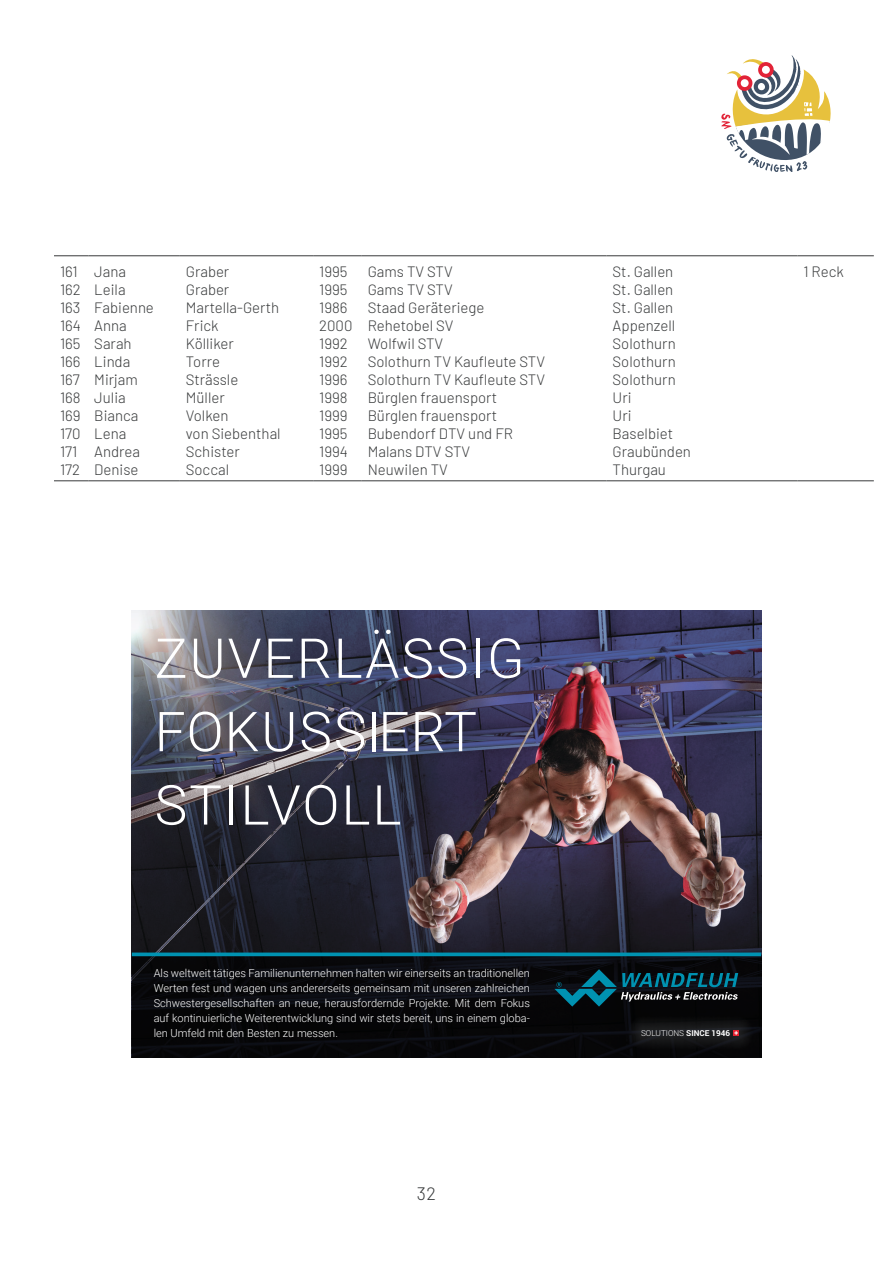
<style>
.page{position:relative;width:893px;height:1263px;background:#fff}
.page>*{position:absolute;margin:0;border:0;box-sizing:border-box;transform-origin:0 0}
.t1{font:300 55.05px/73.3px "Roboto";letter-spacing:.035em;color:#fff}
.t2{font:300 18px "Barlow";color:#383a3b}
.t3{font:300 15px "Barlow";color:#383a3b}
.t4{font:300 10.95px/15px "Roboto";color:#fff;text-align:justify}
.t5{font:300 8.1px "Roboto";color:#fff}
.s1{font-weight:700}
</style>
<div class="page">
<svg style="left:721px;top:55px;width:110px;height:117px"></svg>
<hr style="left:54px;top:255px;width:34px;height:1px;background:#383a3b">
<hr style="left:88px;top:255px;width:92px;height:1px;background:#383a3b">
<hr style="left:180px;top:255px;width:133px;height:1px;background:#383a3b">
<hr style="left:313px;top:255px;width:49px;height:1px;background:#383a3b">
<hr style="left:362px;top:255px;width:245px;height:1px;background:#383a3b">
<hr style="left:607px;top:255px;width:190px;height:1px;background:#383a3b">
<hr style="left:797px;top:255px;width:77px;height:1px;background:#383a3b">
<hr style="left:54px;top:480px;width:34px;height:1px;background:#383a3b">
<hr style="left:88px;top:480px;width:92px;height:1px;background:#383a3b">
<hr style="left:180px;top:480px;width:133px;height:1px;background:#383a3b">
<hr style="left:313px;top:480px;width:49px;height:1px;background:#383a3b">
<hr style="left:362px;top:480px;width:245px;height:1px;background:#383a3b">
<hr style="left:607px;top:480px;width:190px;height:1px;background:#383a3b">
<hr style="left:797px;top:480px;width:77px;height:1px;background:#383a3b">
<img style="left:132px;top:611px;width:629px;height:341px">
<svg style="left:132px;top:956px;width:629px;height:101px;background:#07080b"></svg>
<svg style="left:132px;top:952px;width:629px;height:4px;background:#03819d"></svg>
<img style="left:132px;top:611px;width:454px;height:283px">
<svg style="left:627px;top:1016px;width:126px;height:34px;background:#121315"></svg>
<svg style="left:733px;top:1030px;width:6px;height:6px"></svg>
<svg style="left:554px;top:969px;width:184px;height:37px;background:#13343e"></svg>
<p class="t3" style="left:60px;top:261px;width:19px">161</p>
<p class="t3" style="left:60px;top:279px;width:22px">162</p>
<p class="t3" style="left:60px;top:297px;width:22px">163</p>
<p class="t3" style="left:60px;top:315px;width:22px">164</p>
<p class="t3" style="left:60px;top:333px;width:22px">165</p>
<p class="t3" style="left:60px;top:351px;width:22px">166</p>
<p class="t3" style="left:60px;top:369px;width:21px">167</p>
<p class="t3" style="left:60px;top:387px;width:22px">168</p>
<p class="t3" style="left:60px;top:405px;width:22px">169</p>
<p class="t3" style="left:60px;top:423px;width:22px">170</p>
<p class="t3" style="left:60px;top:441px;width:19px">171</p>
<p class="t3" style="left:60px;top:459px;width:22px">172</p>
<p class="t3" style="left:94px;top:261px;width:33px">Jana</p>
<p class="t3" style="left:94px;top:279px;width:33px">Leila</p>
<p class="t3" style="left:94px;top:297px;width:61px">Fabienne</p>
<p class="t3" style="left:94px;top:315px;width:34px">Anna</p>
<p class="t3" style="left:94px;top:333px;width:39px">Sarah</p>
<p class="t3" style="left:94px;top:351px;width:37px">Linda</p>
<p class="t3" style="left:94px;top:369px;width:45px">Mirjam</p>
<p class="t3" style="left:94px;top:387px;width:33px">Julia</p>
<p class="t3" style="left:94px;top:405px;width:46px">Bianca</p>
<p class="t3" style="left:94px;top:423px;width:34px">Lena</p>
<p class="t3" style="left:94px;top:441px;width:47px">Andrea</p>
<p class="t3" style="left:94px;top:459px;width:46px">Denise</p>
<p class="t3" style="left:186px;top:261px;width:45px">Graber</p>
<p class="t3" style="left:186px;top:279px;width:45px">Graber</p>
<p class="t3" style="left:186px;top:297px;width:95px">Martella-Gerth</p>
<p class="t3" style="left:186px;top:315px;width:34px">Frick</p>
<p class="t3" style="left:186px;top:333px;width:50px">Kölliker</p>
<p class="t3" style="left:186px;top:351px;width:36px">Torre</p>
<p class="t3" style="left:186px;top:369px;width:54px">Strässle</p>
<p class="t3" style="left:186px;top:387px;width:40px">Müller</p>
<p class="t3" style="left:186px;top:405px;width:44px">Volken</p>
<p class="t3" style="left:186px;top:423px;width:96px">von Siebenthal</p>
<p class="t3" style="left:186px;top:441px;width:55px">Schister</p>
<p class="t3" style="left:186px;top:459px;width:45px">Soccal</p>
<p class="t3" style="left:319px;top:261px;width:30px">1995</p>
<p class="t3" style="left:319px;top:279px;width:30px">1995</p>
<p class="t3" style="left:319px;top:297px;width:30px">1986</p>
<p class="t3" style="left:319px;top:315px;width:35px">2000</p>
<p class="t3" style="left:319px;top:333px;width:30px">1992</p>
<p class="t3" style="left:319px;top:351px;width:30px">1992</p>
<p class="t3" style="left:319px;top:369px;width:30px">1996</p>
<p class="t3" style="left:319px;top:387px;width:30px">1998</p>
<p class="t3" style="left:319px;top:405px;width:30px">1999</p>
<p class="t3" style="left:319px;top:423px;width:30px">1995</p>
<p class="t3" style="left:319px;top:441px;width:30px">1994</p>
<p class="t3" style="left:319px;top:459px;width:30px">1999</p>
<p class="t3" style="left:368px;top:261px;width:86px">Gams TV STV</p>
<p class="t3" style="left:368px;top:279px;width:86px">Gams TV STV</p>
<p class="t3" style="left:368px;top:297px;width:118px">Staad Geräteriege</p>
<p class="t3" style="left:368px;top:315px;width:87px">Rehetobel SV</p>
<p class="t3" style="left:368px;top:333px;width:77px">Wolfwil STV</p>
<p class="t3" style="left:368px;top:351px;width:179px">Solothurn TV Kaufleute STV</p>
<p class="t3" style="left:368px;top:369px;width:179px">Solothurn TV Kaufleute STV</p>
<p class="t3" style="left:368px;top:387px;width:131px">Bürglen frauensport</p>
<p class="t3" style="left:368px;top:405px;width:131px">Bürglen frauensport</p>
<p class="t3" style="left:368px;top:423px;width:147px">Bubendorf DTV und FR</p>
<p class="t3" style="left:368px;top:441px;width:104px">Malans DTV STV</p>
<p class="t3" style="left:368px;top:459px;width:82px">Neuwilen TV</p>
<p class="t1" style="left:155px;top:619px;width:371px">ZUVERLÄSSIG<br>FOKUSSIERT<br>STILVOLL</p>
<p class="t4" style="left:154px;top:965px;width:378px">Als weltweit tätiges Familienunternehmen halten wir einerseits an traditionellen Werten fest und wagen uns andererseits gemeinsam mit unseren zahlreichen Schwestergesellschaften an neue, herausfordernde Projekte. Mit dem Fokus auf kontinuierliche Weiterentwicklung sind wir stets bereit, uns in einem globa&shy;len Umfeld mit den Besten zu messen.</p>
<p class="t2" style="left:417px;top:1181px;width:21px">32</p>
<p class="t3" style="left:613px;top:261px;width:62px">St. Gallen</p>
<p class="t3" style="left:613px;top:279px;width:62px">St. Gallen</p>
<p class="t3" style="left:613px;top:297px;width:62px">St. Gallen</p>
<p class="t3" style="left:613px;top:315px;width:64px">Appenzell</p>
<p class="t3" style="left:613px;top:333px;width:65px">Solothurn</p>
<p class="t3" style="left:613px;top:351px;width:65px">Solothurn</p>
<p class="t3" style="left:613px;top:369px;width:65px">Solothurn</p>
<p class="t3" style="left:613px;top:387px;width:21px">Uri</p>
<p class="t3" style="left:613px;top:405px;width:21px">Uri</p>
<p class="t3" style="left:613px;top:423px;width:62px">Baselbiet</p>
<p class="t3" style="left:613px;top:441px;width:80px">Graubünden</p>
<p class="t3" style="left:613px;top:459px;width:55px">Thurgau</p>
<p class="t5" style="left:641px;top:1027px;width:91px">SOLUTIONS <span class="s1">SINCE 1946</span></p>
<p class="t3" style="left:803px;top:261px;width:42px">1 Reck</p>
</div>
